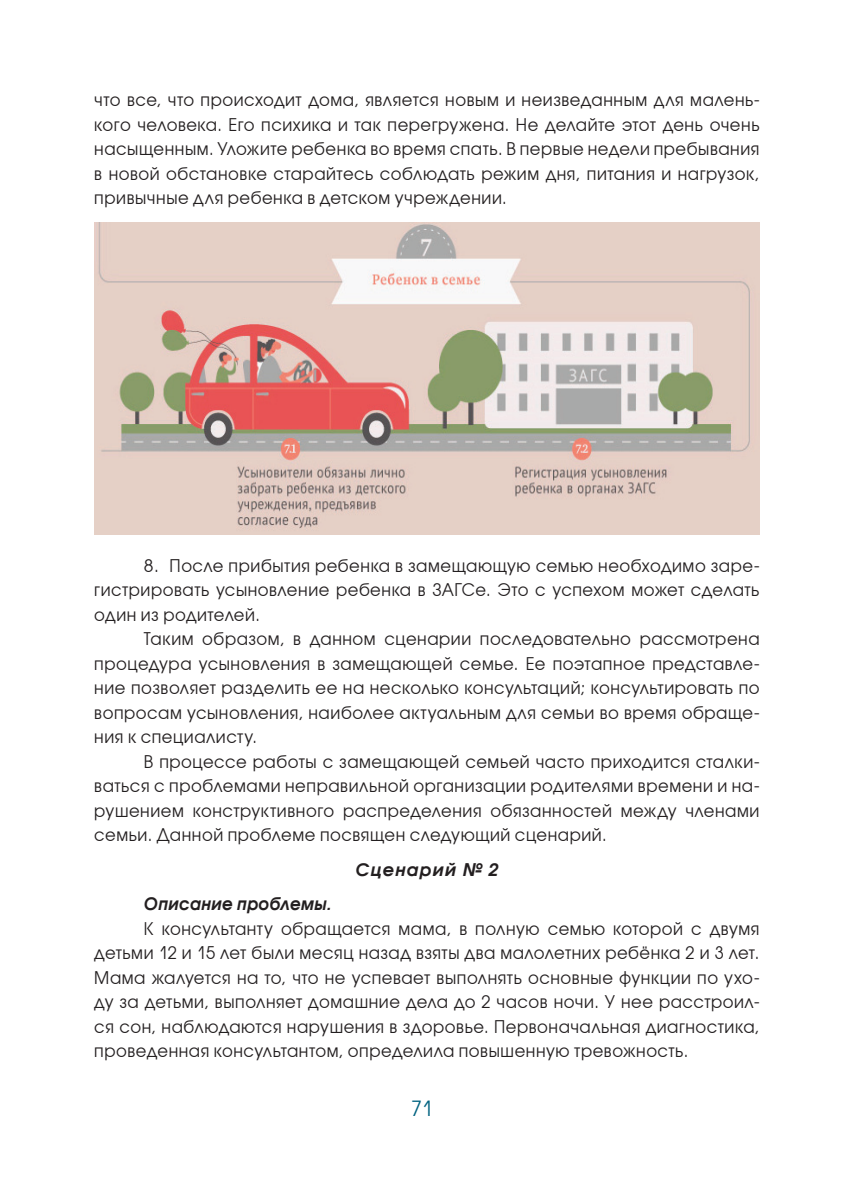
<style>
.page{position:relative;width:844px;height:1191px;background:#fff}
.page>*{position:absolute;margin:0;border:0;box-sizing:border-box;transform-origin:0 0}
.t1{font:21px "Avant Garde Gothic C";color:#006280;scale:.94 1}
.t2{font:17.5px/24.5px "Avant Garde Gothic C";letter-spacing:.03em;color:#231f20;text-align:justify;scale:.94 1}
.t3{font:17.5px/24.5px "Avant Garde Gothic C";letter-spacing:.03em;color:#231f20;text-align:justify}
.t4{font:italic 600 17.5px "Avant Garde Gothic C";letter-spacing:.035em;color:#231f20;scale:.94 1}
.t5{font:italic 600 17.5px "Avant Garde Gothic C";letter-spacing:.08em;color:#231f20}
</style>
<div class="page">
<img style="left:94px;top:222px;width:665px;height:312px">
<p class="t2" style="left:94px;top:87px;width:709px">что все, что происходит дома, является новым и неизведанным для малень&shy;кого человека. Его психика и так перегружена. Не делайте этот день очень насыщенным. Уложите ребенка во время спать. В первые недели пребывания в новой обстановке старайтесь соблюдать режим дня, питания и нагрузок, привычные для ребенка в детском учреждении.</p>
<p class="t3" style="left:94px;top:553px;width:666px;text-indent:50px">8. После прибытия ребенка в замещающую семью необходимо заре&shy;гистрировать усыновление ребенка в ЗАГСе. Это с успехом может сделать один из родителей.</p>
<p class="t2" style="left:94px;top:626px;width:709px;text-indent:50px">Таким образом, в данном сценарии последовательно рассмотрена процедура усыновления в замещающей семье. Ее поэтапное представле&shy;ние позволяет разделить ее на несколько консультаций; консультировать по вопросам усыновления, наиболее актуальным для семьи во время обраще&shy;ния к специалисту.</p>
<p class="t2" style="left:94px;top:749px;width:709px;text-indent:50px">В процессе работы с замещающей семьей часто приходится сталки&shy;ваться с проблемами неправильной организации родителями времени и на&shy;рушением конструктивного распределения обязанностей между членами семьи. Данной проблеме посвящен следующий сценарий.</p>
<p class="t5" style="left:355px;top:858px;width:144px">Сценарий № 2</p>
<p class="t4" style="left:144px;top:893px;width:201px">Описание проблемы.</p>
<p class="t2" style="left:94px;top:916px;width:709px;text-indent:50px">К консультанту обращается мама, в полную семью которой с двумя детьми 12 и 15 лет были месяц назад взяты два малолетних ребёнка 2 и 3 лет.<br>Мама жалуется на то, что не успевает выполнять основные функции по ухо&shy;ду за детьми, выполняет домашние дела до 2 часов ночи. У нее расстроил&shy;ся сон, наблюдаются нарушения в здоровье. Первоначальная диагностика, проведенная консультантом, определила повышенную тревожность.</p>
<p class="t1" style="left:411px;top:1095px;width:24px">71</p>
</div>
